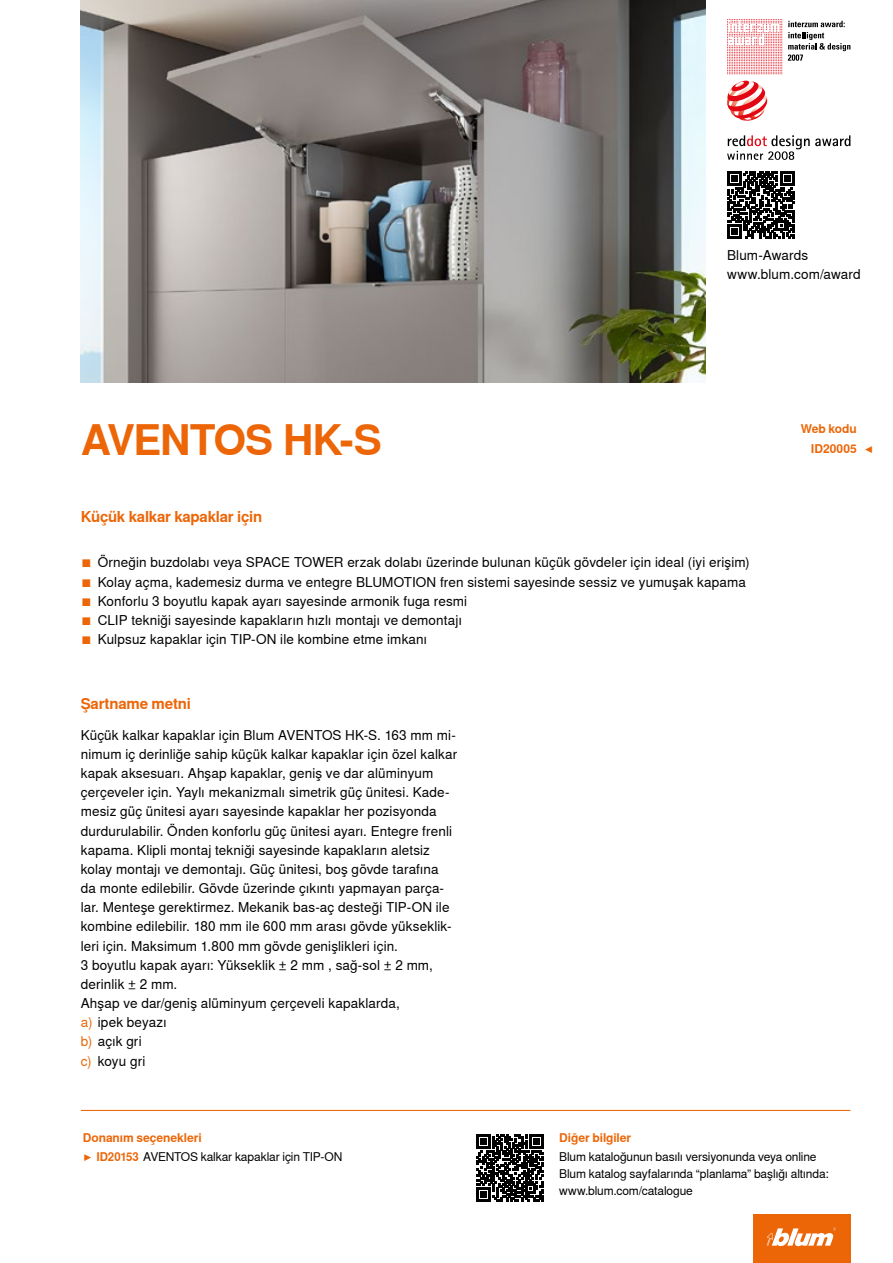
<style>
.page{position:relative;width:893px;height:1263px;background:#fff}
.page>*{position:absolute;margin:0;border:0;box-sizing:border-box;transform-origin:0 0}
.CB_AF_Ueber_Tit2{font:700 42px "Nimbus Sans Global";letter-spacing:-.035em;color:#ec6608}
.CB_AF_Ueber_Ber1o_li{font:700 15px "Nimbus Sans Global";letter-spacing:-.015em;color:#ec6608}
.CB_AF_FliesIMG_li{font:13.5px/19.2px "Nimbus Sans Global";letter-spacing:.01em;color:#000}
.CB_AF_Bes_IMG9{font:13.5px "Nimbus Sans Global";letter-spacing:.01em;color:#000}
.CB_AF_Fliess_li{font:12px/17px "Nimbus Sans Global";letter-spacing:-.01em;color:#000}
.CB_AF_Ueber_Ber2o_li{font:12px "Nimbus Sans Global";letter-spacing:-.01em;color:#000}
.CB_AF_Ueber_Ber2o_li-2{font:700 12px "Nimbus Sans Global";letter-spacing:-.005em;color:#ec6608}
.CB_AF_Ueber_Ber2o_re{font:700 12px "Nimbus Sans Global";letter-spacing:-.005em;color:#ec6608}
.s1{color:#ec6608}
.s2{font-weight:700;color:#ec6608}
</style>
<div class="page">
<img style="left:81px;top:0;width:625px;height:383px">
<svg style="left:727px;top:19px;width:55px;height:55px"></svg>
<svg style="left:788px;top:21px;width:62px;height:40px"></svg>
<svg style="left:727px;top:135px;width:123px;height:25px"></svg>
<svg style="left:727px;top:81px;width:40px;height:40px"></svg>
<div style="left:753px;top:1214px;width:97px;height:49px;background:#ec6608"></div>
<svg style="left:767px;top:1227px;width:69px;height:19px"></svg>
<svg style="left:727px;top:171px;width:67px;height:68px"></svg>
<hr style="left:81px;top:1110px;width:769px;height:1px;background:#ec6608">
<svg style="left:476px;top:1134px;width:67px;height:67px"></svg>
<p class="CB_AF_Ueber_Tit2" style="left:81px;top:416px;width:302px">AVENTOS HK-S</p>
<p class="CB_AF_Ueber_Ber1o_li" style="left:81px;top:508px;width:183px">Küçük kalkar kapaklar için</p>
<p class="CB_AF_FliesIMG_li" style="left:727px;top:246px;width:83px">Blum-Awards</p>
<p class="CB_AF_FliesIMG_li" style="left:727px;top:265px;width:135px">www.blum.com/award</p>
<p class="CB_AF_Ueber_Ber2o_re" style="left:801px;top:422px;width:58px">Web kodu</p>
<p class="CB_AF_Ueber_Ber2o_re" style="left:811px;top:441px;width:47px">ID20005</p>
<p class="CB_AF_Ueber_Ber2o_re" style="left:865px;top:441px;width:11px">◀</p>
<p class="CB_AF_Bes_IMG9" style="left:81px;top:555px;width:670px"><span class="s1">■</span> Örneğin buzdolabı veya SPACE TOWER erzak dolabı üzerinde bulunan küçük gövdeler için ideal (iyi erişim)</p>
<p class="CB_AF_Bes_IMG9" style="left:81px;top:574px;width:667px"><span class="s1">■</span> Kolay açma, kademesiz durma ve entegre BLUMOTION fren sistemi sayesinde sessiz ve yumuşak kapama</p>
<p class="CB_AF_Bes_IMG9" style="left:81px;top:593px;width:388px"><span class="s1">■</span> Konforlu 3 boyutlu kapak ayarı sayesinde armonik fuga resmi</p>
<p class="CB_AF_Bes_IMG9" style="left:81px;top:612px;width:383px"><span class="s1">■</span> CLIP tekniği sayesinde kapakların hızlı montajı ve demontajı</p>
<p class="CB_AF_Bes_IMG9" style="left:81px;top:631px;width:348px"><span class="s1">■</span> Kulpsuz kapaklar için TIP-ON ile kombine etme imkanı</p>
<p class="CB_AF_Ueber_Ber1o_li" style="left:81px;top:695px;width:112px">Şartname metni</p>
<p class="CB_AF_FliesIMG_li" style="left:81px;top:725px;width:378px">Küçük kalkar kapaklar için Blum AVENTOS HK-S. 163 mm mi&shy;nimum iç derinliğe sahip küçük kalkar kapaklar için özel kalkar kapak aksesuarı. Ahşap kapaklar, geniş ve dar alüminyum çerçeveler için. Yaylı mekanizmalı simetrik güç ünitesi. Kade&shy;mesiz güç ünitesi ayarı sayesinde kapaklar her pozisyonda durdurulabilir. Önden konforlu güç ünitesi ayarı. Entegre frenli kapama. Klipli montaj tekniği sayesinde kapakların aletsiz kolay montajı ve demontajı. Güç ünitesi, boş gövde tarafına<br>da monte edilebilir. Gövde üzerinde çıkıntı yapmayan parça&shy;lar. Menteşe gerektirmez. Mekanik bas-aç desteği TIP-ON ile kombine edilebilir. 180 mm ile 600 mm arası gövde yükseklik&shy;leri için. Maksimum 1.800 mm gövde genişlikleri için.</p>
<p class="CB_AF_FliesIMG_li" style="left:81px;top:955px;width:354px">3 boyutlu kapak ayarı: Yükseklik ± 2 mm , sağ-sol ± 2 mm, derinlik ± 2 mm.</p>
<p class="CB_AF_FliesIMG_li" style="left:81px;top:994px;width:321px">Ahşap ve dar/geniş alüminyum çerçeveli kapaklarda,</p>
<p class="CB_AF_FliesIMG_li" style="left:81px;top:1013px;width:88px"><span class="s1">a)</span> ipek beyazı</p>
<p class="CB_AF_FliesIMG_li" style="left:81px;top:1032px;width:62px"><span class="s1">b)</span> açık gri</p>
<p class="CB_AF_FliesIMG_li" style="left:81px;top:1051px;width:66px"><span class="s1">c)</span> koyu gri</p>
<p class="CB_AF_Ueber_Ber2o_li-2" style="left:83px;top:1130px;width:120px">Donanım seçenekleri</p>
<p class="CB_AF_Ueber_Ber2o_li" style="left:83px;top:1149px;width:261px"><span class="s1">▶</span> <span class="s2">ID20153</span> AVENTOS kalkar kapaklar için TIP-ON</p>
<p class="CB_AF_Ueber_Ber2o_li-2" style="left:559px;top:1130px;width:74px">Diğer bilgiler</p>
<p class="CB_AF_Fliess_li" style="left:559px;top:1148px;width:271px">Blum kataloğunun basılı versiyonunda veya online<br>Blum katalog sayfalarında “planlama” başlığı altında: www.blum.com/catalogue</p>
</div>
